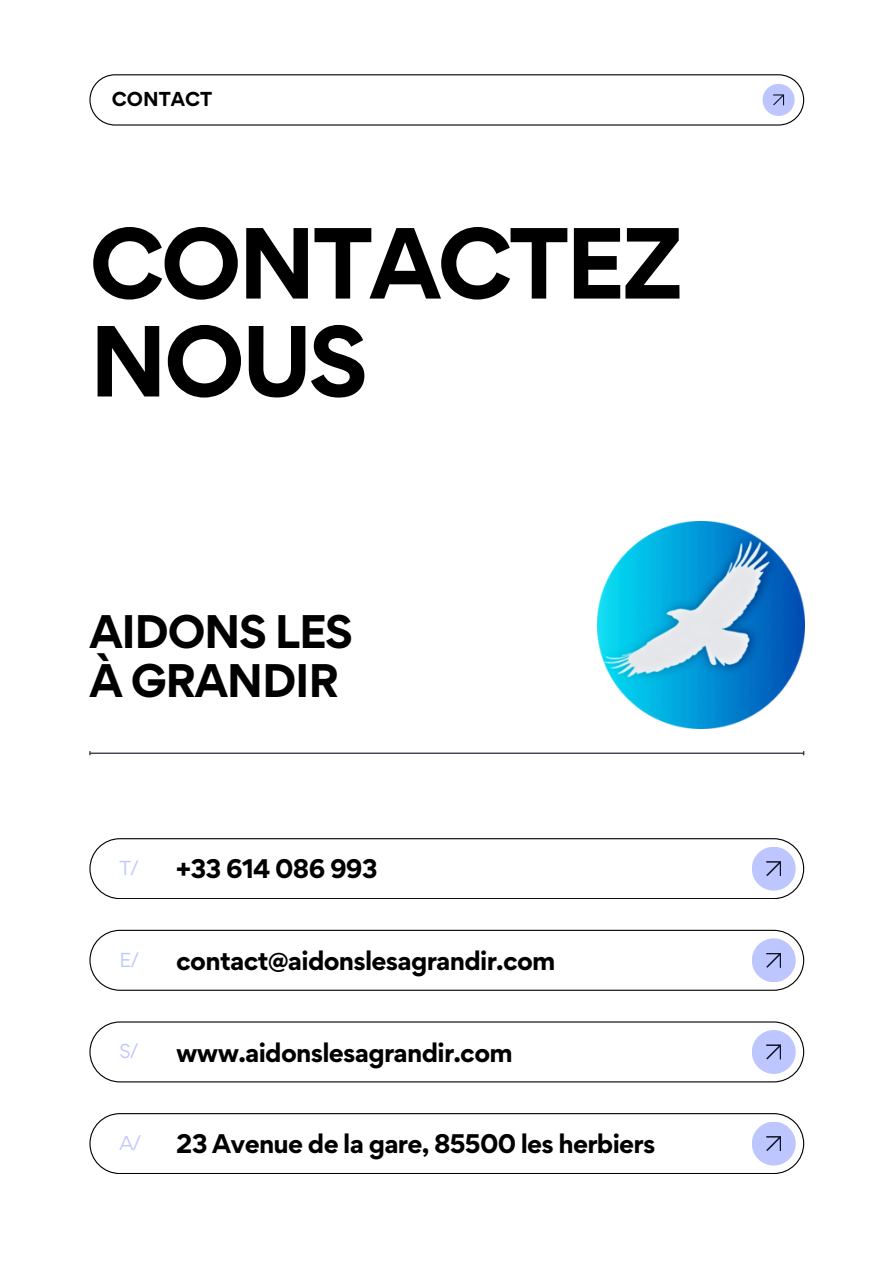
<style>
.page{position:relative;width:894px;height:1264px;background:#fff}
.page>*{position:absolute;margin:0;border:0;box-sizing:border-box;transform-origin:0 0}
.t1{font:700 90px "Gordita";letter-spacing:-.04em;color:#000}
.t2{font:700 42px/49.5px "Gordita";letter-spacing:-.03em;color:#000}
.t3{font:700 24px "Gordita";letter-spacing:-.03em;color:#000}
.t4{font:18px "Gordita";color:#bec6ff}
.t5{font:700 18px "Gordita";color:#000}
</style>
<div class="page">
<svg style="left:89px;top:74px;width:715px;height:52px"></svg>
<svg style="left:89px;top:838px;width:715px;height:60px"></svg>
<svg style="left:89px;top:929px;width:715px;height:61px"></svg>
<svg style="left:89px;top:1021px;width:715px;height:61px"></svg>
<svg style="left:89px;top:1113px;width:715px;height:60px"></svg>
<hr style="left:90px;top:752px;width:713px;height:1px;background:#0e1323">
<img style="left:597px;top:521px;width:207px;height:207px">
<h1 class="t5" style="left:112px;top:86px;width:102px">CONTACT</h1>
<h4 class="t1" style="left:89px;top:203px;width:595px">CONTACTEZ</h4>
<p class="t1" style="left:89px;top:301px;width:280px">NOUS</p>
<p class="t2" style="left:89px;top:606px;width:265px">AIDONS LES<br>À GRANDIR</p>
<h2 class="t4" style="left:119px;top:855px;width:21px">T/</h2>
<p class="t3" style="left:176px;top:852px;width:203px">+33 614 086 993</p>
<p class="t4" style="left:119px;top:947px;width:21px">E/</p>
<p class="t3" style="left:176px;top:944px;width:380px">contact@aidonslesagrandir.com</p>
<p class="t4" style="left:119px;top:1038px;width:21px">S/</p>
<p class="t3" style="left:176px;top:1035px;width:338px">www.aidonslesagrandir.com</p>
<p class="t4" style="left:119px;top:1130px;width:23px">A/</p>
<p class="t3" style="left:176px;top:1127px;width:480px">23 Avenue de la gare, 85500 les herbiers</p>
</div>
